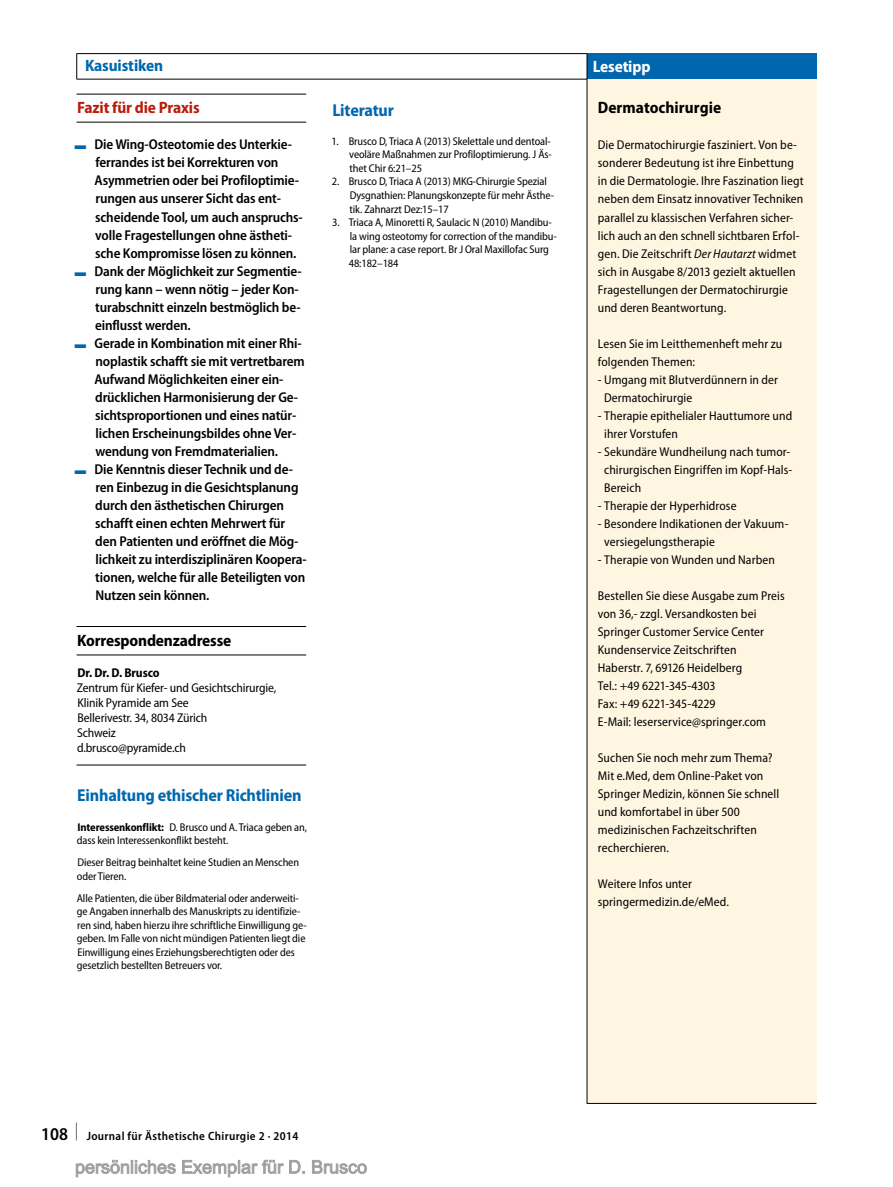
<style>
.page{position:relative;width:893px;height:1187px;background:#fff}
.page>*{position:absolute;margin:0;border:0;box-sizing:border-box;transform-origin:0 0}
.t1{font:700 semi-condensed 17.25px "Myriad Pro";letter-spacing:-.01em;color:#0067af}
.t2{font:700 semi-condensed 16.5px "Myriad Pro";letter-spacing:-.01em;color:#000}
.t3{font:700 semi-condensed 16.5px "Myriad Pro";letter-spacing:-.01em;color:#b81d0d}
.t4{font:700 semi-condensed 16.5px "Myriad Pro";letter-spacing:-.005em;color:#0067af}
.t5{font:700 semi-condensed 16.5px "Myriad Pro";letter-spacing:-.01em;color:#fff}
.t6{font:600 semi-condensed 14.25px "Myriad Pro";letter-spacing:-.01em;color:#000}
.t7{font:semi-condensed 12.75px/18px "Myriad Pro";letter-spacing:.005em;color:#000}
.t8{font:700 semi-condensed 12.75px "Myriad Pro";letter-spacing:-.01em;color:#000}
.t9{font:600 semi-condensed 12px "Myriad Pro";letter-spacing:.03em;color:#000}
.t10{font:semi-condensed 11.25px/13.5px "Myriad Pro";letter-spacing:-.01em;color:#000}
.s1{font-family:"S Buttons";font-weight:400;font-stretch:normal;color:#0067af}
.s2{font-weight:700}
.s3{font-style:italic}
.s4{font-size:18px}
</style>
<div class="page">
<hr style="left:77px;top:94px;width:229px;height:1px;background:#000">
<hr style="left:77px;top:122px;width:229px;height:1px;background:#000">
<hr style="left:77px;top:626px;width:229px;height:1px;background:#000">
<hr style="left:77px;top:654px;width:229px;height:1px;background:#000">
<hr style="left:77px;top:764px;width:229px;height:1px;background:#000">
<hr style="left:77px;top:53px;width:739px;height:1px;background:#000">
<svg style="left:76px;top:54px;width:1px;height:25px"></svg>
<hr style="left:77px;top:79px;width:739px;height:1px;background:#000">
<div style="left:587px;top:79px;width:229px;height:1024px;background:#fff6e2"></div>
<div style="left:587px;top:54px;width:229px;height:25px;background:#0067af"></div>
<hr style="left:587px;top:54px;width:1px;height:1049px;background:#000">
<hr style="left:587px;top:1103px;width:229px;height:1px;background:#000">
<svg style="left:75px;top:1159px;width:292px;height:18px"></svg>
<p class="t4" style="left:85px;top:57px;width:80px">Kasuistiken</p>
<p class="t3" style="left:77px;top:99px;width:124px">Fazit für die Praxis</p>
<p class="t6" style="left:74px;top:137px;width:219px"><span class="s1">F</span> Die Wing-Osteotomie des Unterkie-</p>
<p class="t6" style="left:96px;top:155px;width:184px">ferrandes ist bei Korrekturen von</p>
<p class="t6" style="left:95px;top:173px;width:206px">Asymmetrien oder bei Profiloptimie-</p>
<p class="t6" style="left:96px;top:191px;width:187px">rungen aus unserer Sicht das ent-</p>
<p class="t6" style="left:95px;top:209px;width:209px">scheidende Tool, um auch anspruchs-</p>
<p class="t6" style="left:95px;top:227px;width:199px">volle Fragestellungen ohne ästheti-</p>
<p class="t6" style="left:95px;top:245px;width:203px">sche Kompromisse lösen zu können.</p>
<p class="t6" style="left:74px;top:263px;width:229px"><span class="s1">F</span> Dank der Möglichkeit zur Segmentie-</p>
<p class="t6" style="left:96px;top:281px;width:205px">rung kann – wenn nötig – jeder Kon-</p>
<p class="t6" style="left:95px;top:299px;width:207px">turabschnitt einzeln bestmöglich be-</p>
<p class="t6" style="left:95px;top:317px;width:97px">einflusst werden.</p>
<p class="t6" style="left:74px;top:335px;width:229px"><span class="s1">F</span> Gerade in Kombination mit einer Rhi-</p>
<p class="t6" style="left:96px;top:353px;width:211px">noplastik schafft sie mit vertretbarem</p>
<p class="t6" style="left:95px;top:371px;width:190px">Aufwand Möglichkeiten einer ein-</p>
<p class="t6" style="left:95px;top:389px;width:204px">drücklichen Harmonisierung der Ge-</p>
<p class="t6" style="left:95px;top:407px;width:203px">sichtsproportionen und eines natür-</p>
<p class="t6" style="left:96px;top:425px;width:202px">lichen Erscheinungsbildes ohne Ver-</p>
<p class="t6" style="left:95px;top:443px;width:184px">wendung von Fremdmaterialien.</p>
<p class="t6" style="left:74px;top:461px;width:220px"><span class="s1">F</span> Die Kenntnis dieser Technik und de-</p>
<p class="t6" style="left:96px;top:479px;width:205px">ren Einbezug in die Gesichtsplanung</p>
<p class="t6" style="left:95px;top:497px;width:190px">durch den ästhetischen Chirurgen</p>
<p class="t6" style="left:95px;top:515px;width:192px">schafft einen echten Mehrwert für</p>
<p class="t6" style="left:95px;top:533px;width:205px">den Patienten und eröffnet die Mög-</p>
<p class="t6" style="left:96px;top:551px;width:213px">lichkeit zu interdisziplinären Koopera-</p>
<p class="t6" style="left:95px;top:569px;width:212px">tionen, welche für alle Beteiligten von</p>
<p class="t6" style="left:95px;top:587px;width:116px">Nutzen sein können.</p>
<p class="t2" style="left:77px;top:631px;width:156px">Korrespondenzadresse</p>
<p class="t8" style="left:78px;top:665px;width:84px">Dr. Dr. D. Brusco</p>
<p class="t7" style="left:77px;top:680px;width:201px;line-height:15px">Zentrum für Kiefer- und Gesichtschirurgie,<br>Klinik Pyramide am See<br>Bellerivestr. 34, 8034 Zürich<br>Schweiz<br>d.brusco@pyramide.ch</p>
<h1 class="t1" style="left:77px;top:785px;width:226px">Einhaltung ethischer Richtlinien</h1>
<p class="t10" style="left:77px;top:820px;width:232px"><span class="s2">Interessenkonflikt:</span> D. Brusco und A. Triaca geben an, dass kein Interessenkonflikt besteht.</p>
<p class="t10" style="left:77px;top:856px;width:224px">Dieser Beitrag beinhaltet keine Studien an Menschen oder Tieren.</p>
<p class="t10" style="left:77px;top:891px;width:231px">Alle Patienten, die über Bildmaterial oder anderweiti&shy;ge Angaben innerhalb des Manuskripts zu identifizie&shy;ren sind, haben hierzu ihre schriftliche Einwilligung ge&shy;geben. Im Falle von nicht mündigen Patienten liegt die Einwilligung eines Erziehungsberechtigten oder des gesetzlich bestellten Betreuers vor.</p>
<h1 class="t1" style="left:332px;top:101px;width:63px">Literatur</h1>
<p class="t10" style="left:349px;top:135px;width:204px;text-align:justify;text-indent:-18px">1. Brusco D, Triaca A (2013) Skelettale und dentoal&shy;veoläre Maßnahmen zur Profiloptimierung. J Äs&shy;thet Chir 6:21–25</p>
<p class="t10" style="left:349px;top:175px;width:206px;text-indent:-18px">2. Brusco D, Triaca A (2013) MKG-Chirurgie Spezial<br>Dysgnathien: Planungskonzepte für mehr Ästhe&shy;tik. Zahnarzt Dez:15–17</p>
<p class="t10" style="left:349px;top:216px;width:210px;text-indent:-17px">3. Triaca A, Minoretti R, Saulacic N (2010) Mandibu&shy;la wing osteotomy for correction of the mandibu&shy;lar plane: a case report. Br J Oral Maxillofac Surg 48:182–184</p>
<p class="t5" style="left:593px;top:57px;width:59px">Lesetipp</p>
<p class="t2" style="left:598px;top:99px;width:125px">Dermatochirurgie</p>
<p class="t7" style="left:598px;top:136px;width:207px">Die Dermatochirurgie fasziniert. Von be&shy;sonderer Bedeutung ist ihre Einbettung in die Dermatologie. Ihre Faszination liegt neben dem Einsatz innovativer Techniken parallel zu klassischen Verfahren sicher&shy;lich auch an den schnell sichtbaren Erfol&shy;gen. Die Zeitschrift <span class="s3">Der Hautarzt</span> widmet sich in Ausgabe 8/2013 gezielt aktuellen Fragestellungen der Dermatochirurgie und deren Beantwortung.</p>
<p class="t7" style="left:598px;top:334px;width:186px">Lesen Sie im Leitthemenheft mehr zu folgenden Themen:</p>
<p class="t7" style="left:604px;top:370px;width:175px;text-indent:-6px">- Umgang mit Blutverdünnern in der<br>Dermatochirurgie</p>
<p class="t7" style="left:604px;top:406px;width:190px;text-indent:-6px">- Therapie epithelialer Hauttumore und ihrer Vorstufen</p>
<p class="t7" style="left:604px;top:442px;width:190px;text-indent:-6px">- Sekundäre Wundheilung nach tumor&shy;chirurgischen Eingriffen im Kopf-Hals-<br>Bereich</p>
<p class="t7" style="left:598px;top:496px;width:140px">- Therapie der Hyperhidrose</p>
<p class="t7" style="left:604px;top:514px;width:185px;text-indent:-6px">- Besondere Indikationen der Vakuum&shy;versiegelungstherapie</p>
<p class="t7" style="left:598px;top:550px;width:179px">- Therapie von Wunden und Narben</p>
<p class="t7" style="left:598px;top:586px;width:188px">Bestellen Sie diese Ausgabe zum Preis von 36,- zzgl. Versandkosten bei<br>Springer Customer Service Center<br>Kundenservice Zeitschriften<br>Haberstr. 7, 69126 Heidelberg<br>Tel.: +49 6221-345-4303<br>Fax: +49 6221-345-4229<br>E-Mail: leserservice@springer.com</p>
<p class="t7" style="left:598px;top:748px;width:183px">Suchen Sie noch mehr zum Thema?<br>Mit e.Med, dem Online-Paket von<br>Springer Medizin, können Sie schnell und komfortabel in über 500 medizinischen Fachzeitschriften recherchieren.</p>
<p class="t7" style="left:598px;top:874px;width:133px">Weitere Infos unter springermedizin.de/eMed.</p>
<p class="t9" style="left:41px;top:1129px;width:259px"><span class="s4">108 </span><sup>|</sup> Journal für Ästhetische Chirurgie 2 · 2014</p>
</div>
